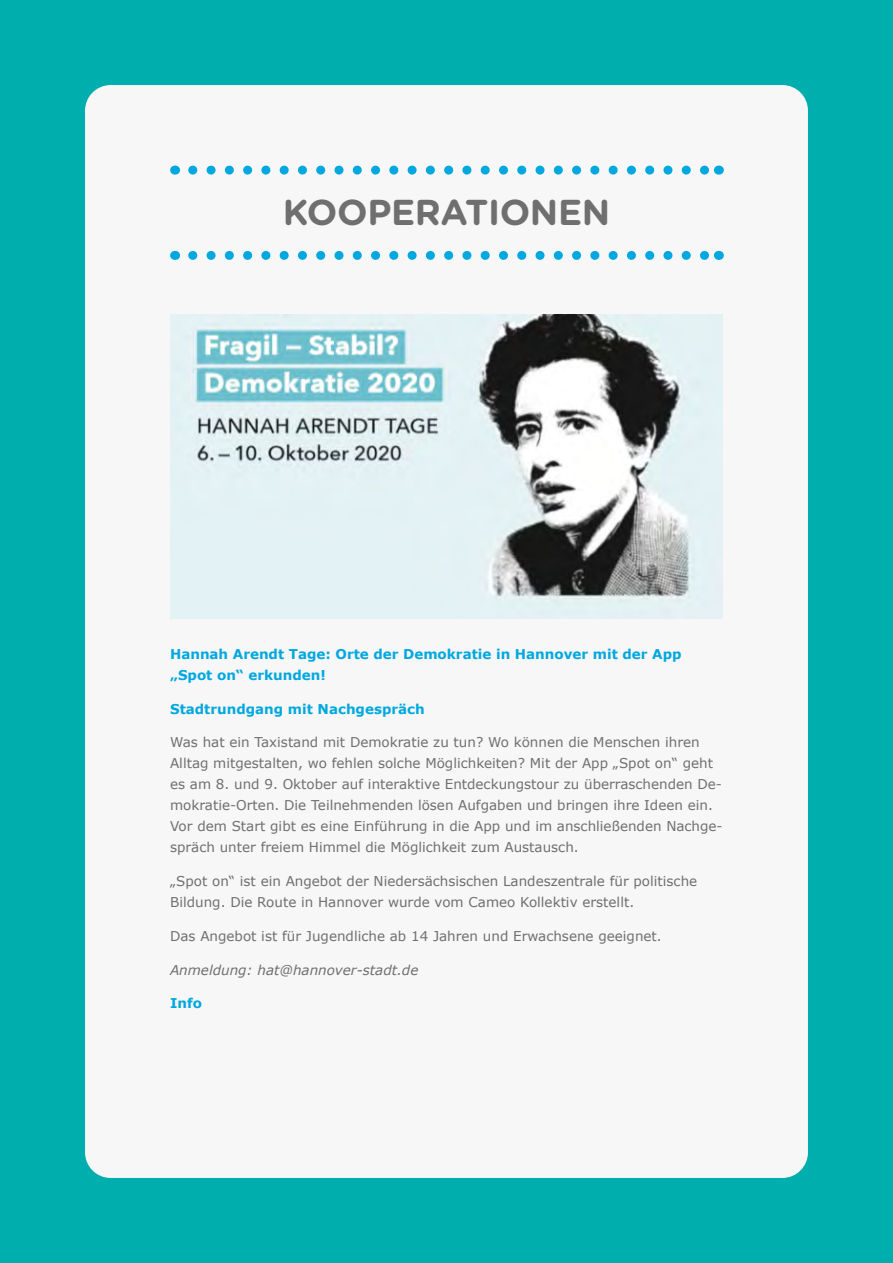
<style>
.page{position:relative;width:893px;height:1263px;background:#00aead}
.page>*{position:absolute;margin:0;border:0;box-sizing:border-box;transform-origin:0 0}
.t1{font:700 36px "Gotham Rounded";letter-spacing:-.01em;color:#706f6f}
.t2{font:13.5px/21px "Verdana";color:#706f6f}
.t3{font:700 13.5px/21px "Verdana";color:#00a8df}
.t4{font:italic 13.5px "Verdana";color:#706f6f}
</style>
<div class="page">
<div style="left:85px;top:85px;width:723px;height:1093px;background:#f8f7f7;border-radius:26px"></div>
<svg style="left:193px;top:166px;width:516px;height:9px"></svg>
<svg style="left:193px;top:251px;width:516px;height:9px"></svg>
<img style="left:170px;top:315px;width:553px;height:304px">
<h1 class="t1" style="left:283px;top:186px;width:329px">KOOPERATIONEN</h1>
<p class="t3" style="left:170px;top:643px;width:513px">Hannah Arendt Tage: Orte der Demokratie in Hannover mit der App „Spot on“ erkunden!</p>
<p class="t3" style="left:170px;top:698px;width:256px">Stadtrundgang mit Nachgespräch</p>
<p class="t2" style="left:170px;top:732px;width:554px">Was hat ein Taxistand mit Demokratie zu tun? Wo können die Menschen ihren Alltag mitgestalten, wo fehlen solche Möglichkeiten? Mit der App „Spot on“ geht es am 8. und 9. Oktober auf interaktive Entdeckungstour zu überraschenden De&shy;mokratie-Orten. Die Teilnehmenden lösen Aufgaben und bringen ihre Ideen ein.<br>Vor dem Start gibt es eine Einführung in die App und im anschließenden Nachge&shy;spräch unter freiem Himmel die Möglichkeit zum Austausch.</p>
<p class="t2" style="left:170px;top:871px;width:529px">„Spot on“ ist ein Angebot der Niedersächsischen Landeszentrale für politische<br>Bildung. Die Route in Hannover wurde vom Cameo Kollektiv erstellt.</p>
<p class="t2" style="left:170px;top:926px;width:493px">Das Angebot ist für Jugendliche ab 14 Jahren und Erwachsene geeignet.</p>
<p class="t4" style="left:170px;top:961px;width:250px">Anmeldung: hat@hannover-stadt.de</p>
<p class="t3" style="left:170px;top:993px;width:33px">Info</p>
</div>
